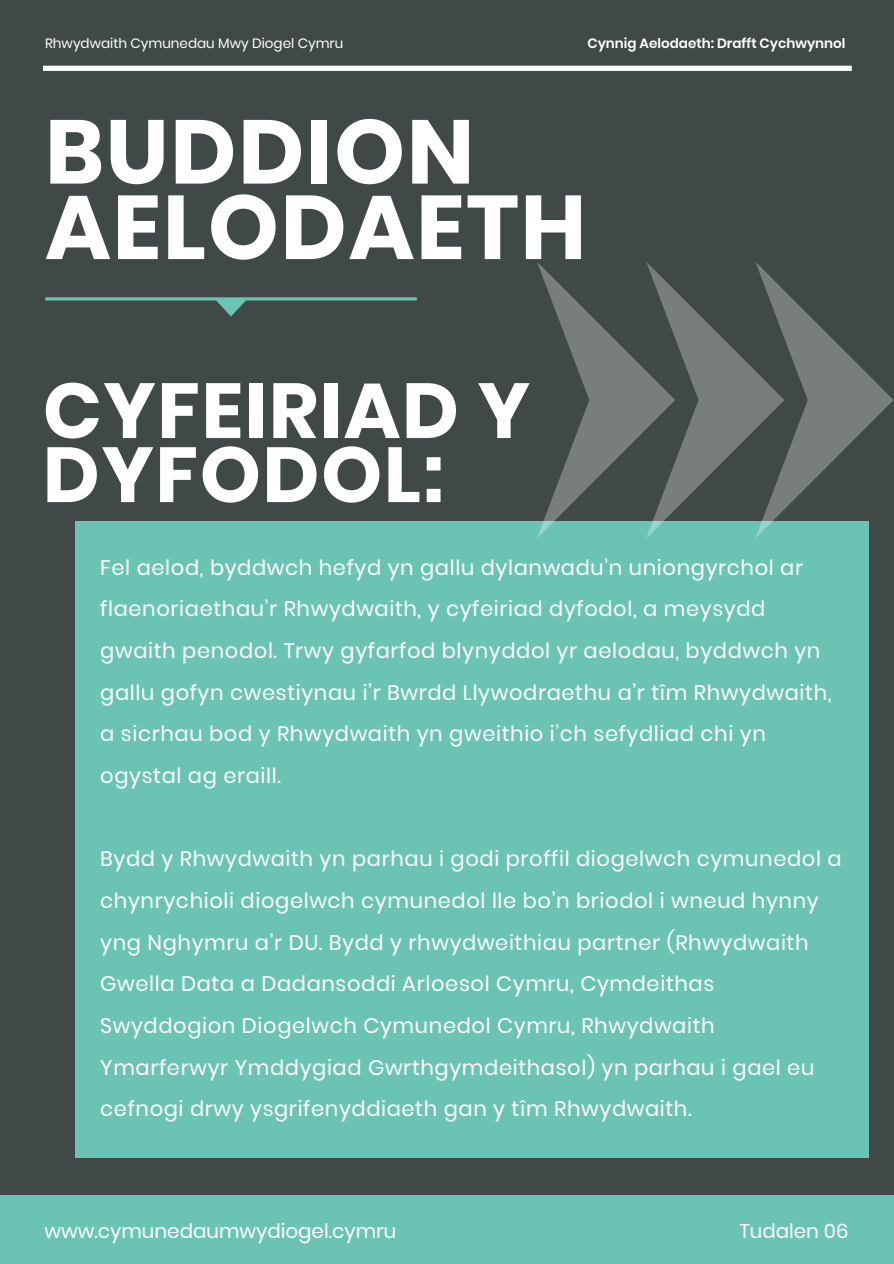
<style>
.page{position:relative;width:894px;height:1264px;background:#fff}
.page>*{position:absolute;margin:0;border:0;box-sizing:border-box;transform-origin:0 0}
.t1{font:700 90.15px/75.4px "Poppins";letter-spacing:.02em;color:#fff}
.t2{font:700 77.55px/64.1px "Poppins";letter-spacing:.02em;color:#fff}
.t3{font:21px/41.7px "Poppins";letter-spacing:.03em;color:#fff}
.t4{font:19.8px "Poppins";color:#fff}
.t5{font:13.5px "Poppins";color:#fff}
.t6{font:600 13.5px "Poppins";color:#fff}
</style>
<div class="page">
<div style="left:0;top:0;width:893px;height:1263px;background:#404947"></div>
<svg style="left:43px;top:66px;width:808px;height:5px;background:#fcfcfc"></svg>
<div style="left:0;top:1195px;width:893px;height:68px;background:#6bc4b3"></div>
<svg style="left:45px;top:297px;width:372px;height:19px"></svg>
<div style="left:75px;top:521px;width:793px;height:636px;background:#6bc4b3"></div>
<svg style="left:537px;top:262px;width:356px;height:276px"></svg>
<p class="t5" style="left:45px;top:33px;width:300px">Rhwydwaith Cymunedau Mwy Diogel Cymru</p>
<p class="t6" style="left:587px;top:33px;width:259px">Cynnig Aelodaeth: Drafft Cychwynnol</p>
<p class="t1" style="left:45px;top:114px;width:542px">BUDDION<br>AELODAETH</p>
<p class="t2" style="left:43px;top:379px;width:488px">CYFEIRIAD Y<br>DYFODOL:</p>
<p class="t3" style="left:100px;top:546px;width:732px">Fel aelod, byddwch hefyd yn gallu dylanwadu’n uniongyrchol ar flaenoriaethau’r Rhwydwaith, y cyfeiriad dyfodol, a meysydd gwaith penodol. Trwy gyfarfod blynyddol yr aelodau, byddwch yn gallu gofyn cwestiynau i’r Bwrdd Llywodraethu a’r tîm Rhwydwaith, a sicrhau bod y Rhwydwaith yn gweithio i’ch sefydliad chi yn ogystal ag eraill.</p>
<p class="t3" style="left:100px;top:838px;width:742px">Bydd y Rhwydwaith yn parhau i godi proffil diogelwch cymunedol a chynrychioli diogelwch cymunedol lle bo’n briodol i wneud hynny yng Nghymru a’r DU. Bydd y rhwydweithiau partner (Rhwydwaith Gwella Data a Dadansoddi Arloesol Cymru, Cymdeithas Swyddogion Diogelwch Cymunedol Cymru, Rhwydwaith Ymarferwyr Ymddygiad Gwrthgymdeithasol) yn parhau i gael eu cefnogi drwy ysgrifenyddiaeth gan y tîm Rhwydwaith.</p>
<p class="t4" style="left:45px;top:1216px;width:353px">www.cymunedaumwydiogel.cymru</p>
<p class="t4" style="left:739px;top:1216px;width:110px">Tudalen 06</p>
</div>
